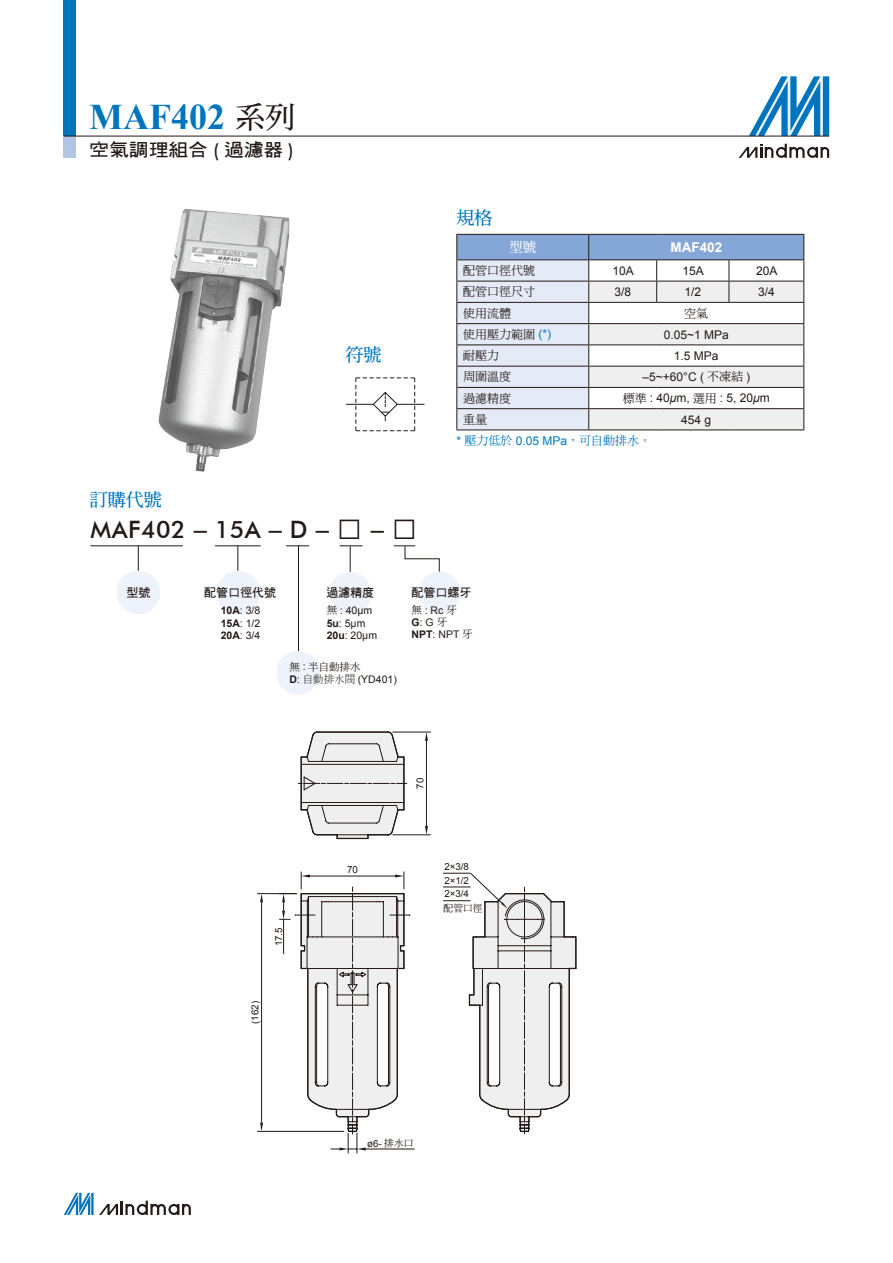
<style>
.page{position:relative;width:893px;height:1263px;background:#fff}
.page>*{position:absolute;margin:0;border:0;box-sizing:border-box;transform-origin:0 0}
.t1{font:700 36px "Times New Roman";color:#0075be}
.t2{font:500 24px "Futura BT";letter-spacing:.02em;color:#231916}
.t3{font:18px "DF Hei Bd HK BF";color:#231916;scale:1.1 1}
.t4{font:18px "DF Ming Bd HK BF";color:#0075be}
.t5{font:700 13.5px "Arial";color:#fff}
.t6{font:13.5px "DF Ming Bd HK BF";color:#fff}
.t7{font:12px "Arial";color:#231916}
.t8{font:12px "DF Ming Md HK BF";color:#231916}
.t9{font:12px "DF Ming Md HK BF";color:#0075be}
.t10{font:12px "DF Hei Bd HK BF";color:#231916}
.t11{font:11.85px "DF Hei Bd HK BF";color:#231916}
.t12{font:10.5px "Arial";color:#231916}
.t13{font:10.5px "DF Ming Md HK BF";color:#231916}
.t14{font:9.75px "Arial";color:#231916}
.t15{font:9.75px "DF Ming Md HK BF";color:#231916}
.s1{font-family:"DF Ming Bd HK BF";font-weight:400;font-size:30px;color:#231916}
.s2{font-family:"Futura BT";font-weight:500}
.s3{font-family:"Arial";font-weight:400}
.s4{font-family:"Arial";font-weight:400;font-size:42px}
.s5{font-family:"Arial";color:#0075be}
.s6{font-family:"DF Ming Md HK BF"}
.s7{font-style:italic}
.s8{font-family:"Arial"}
.s9{font-weight:700}
.s10{font-family:"Adobe Ming Std";font-weight:300}
</style>
<div class="page">
<svg style="left:749px;top:76px;width:80px;height:60px"></svg>
<svg style="left:739px;top:144px;width:90px;height:14px"></svg>
<div style="left:64px;top:0;width:12px;height:136px;background:#0075be"></div>
<div style="left:64px;top:136px;width:12px;height:21px;background:#b1c5e6"></div>
<hr style="left:64px;top:136px;width:765px;height:1px;background:#231916">
<svg style="left:64px;top:1193px;width:127px;height:22px"></svg>
<hr style="left:863px;top:0;width:1px;height:1263px;background:#595857">
<svg style="left:456px;top:234px;width:348px;height:195px"></svg>
<hr style="left:456px;top:429px;width:133px;height:1px;background:#231916">
<hr style="left:589px;top:429px;width:68px;height:1px;background:#231916">
<hr style="left:657px;top:429px;width:72px;height:1px;background:#231916">
<hr style="left:729px;top:429px;width:75px;height:1px;background:#231916">
<svg style="left:346px;top:377px;width:78px;height:54px"></svg>
<svg style="left:138px;top:546px;width:1px;height:25px"></svg>
<div style="left:329px;top:572px;width:42px;height:43px;background:#eef2fa;border-radius:50%"></div>
<svg style="left:237px;top:546px;width:1px;height:25px"></svg>
<hr style="left:298px;top:545px;width:1px;height:107px;background:#231916">
<div style="left:277px;top:652px;width:42px;height:42px;background:#eef2fa;border-radius:50%"></div>
<div style="left:277px;top:651px;width:43px;height:43px;border:1px solid #eef2fa;border-radius:50%"></div>
<hr style="left:90px;top:545px;width:93px;height:1px;background:#231916">
<hr style="left:215px;top:545px;width:46px;height:1px;background:#231916">
<svg style="left:286px;top:545px;width:23px;height:1px"></svg>
<svg style="left:340px;top:545px;width:23px;height:27px"></svg>
<svg style="left:394px;top:545px;width:46px;height:28px"></svg>
<div style="left:117px;top:571px;width:43px;height:42px;background:#eef2fa;border-radius:50%"></div>
<div style="left:117px;top:571px;width:43px;height:43px;border:1px solid #eef2fa;border-radius:50%"></div>
<div style="left:418px;top:572px;width:43px;height:42px;background:#eef2fa;border-radius:50%"></div>
<div style="left:217px;top:571px;width:42px;height:43px;background:#eef2fa;border-radius:50%"></div>
<div style="left:217px;top:571px;width:43px;height:43px;border:1px solid #eef2fa;border-radius:50%"></div>
<svg style="left:260px;top:894px;width:3px;height:8px"></svg>
<svg style="left:260px;top:1122px;width:3px;height:9px"></svg>
<hr style="left:257px;top:893px;width:40px;height:1px;background:#231916">
<hr style="left:257px;top:1131px;width:87px;height:1px;background:#231916">
<hr style="left:261px;top:902px;width:1px;height:220px;background:#231916">
<svg style="left:425px;top:826px;width:3px;height:8px"></svg>
<svg style="left:425px;top:733px;width:3px;height:8px"></svg>
<hr style="left:392px;top:834px;width:39px;height:1px;background:#231916">
<hr style="left:392px;top:732px;width:39px;height:1px;background:#231916">
<hr style="left:426px;top:741px;width:1px;height:85px;background:#231916">
<hr style="left:366px;top:1149px;width:49px;height:1px;background:#231916">
<svg style="left:279px;top:731px;width:131px;height:422px"></svg>
<svg style="left:443px;top:872px;width:134px;height:262px"></svg>
<img style="left:158px;top:209px;width:131px;height:263px">
<p class="t1" style="left:89px;top:92px;width:207px">MAF402 <span class="s1">系列</span></p>
<p class="t3" style="left:89px;top:141px;width:187px">空氣調理組合 <span class="s2">(</span> 過濾器 <span class="s2">)</span></p>
<p class="t4" style="left:90px;top:490px;width:74px">訂購代號</p>
<p class="t4" style="left:346px;top:346px;width:37px">符號</p>
<p class="t2" style="left:91px;top:515px;width:328px">MAF402 <span class="s3">–</span> 15A <span class="s3">–</span> D <span class="s3">–</span> <span class="s4">□</span> <span class="s3">–</span> <span class="s4">□</span></p>
<p class="t4" style="left:456px;top:208px;width:37px">規格</p>
<p class="t6" style="left:509px;top:240px;width:28px">型號</p>
<p class="t5" style="left:670px;top:238px;width:53px">MAF402</p>
<p class="t8" style="left:463px;top:264px;width:73px">配管口徑代號</p>
<p class="t7" style="left:612px;top:263px;width:23px">10A</p>
<p class="t7" style="left:682px;top:263px;width:23px">15A</p>
<p class="t7" style="left:756px;top:263px;width:23px">20A</p>
<p class="t8" style="left:463px;top:286px;width:73px">配管口徑尺寸</p>
<p class="t7" style="left:614px;top:284px;width:18px">3/8</p>
<p class="t7" style="left:684px;top:284px;width:18px">1/2</p>
<p class="t7" style="left:758px;top:284px;width:18px">3/4</p>
<p class="t8" style="left:463px;top:307px;width:49px">使用流體</p>
<p class="t8" style="left:684px;top:307px;width:25px">空氣</p>
<p class="t8" style="left:463px;top:328px;width:89px">使用壓力範圍 <span class="s5">(*)</span></p>
<p class="t7" style="left:664px;top:326px;width:67px">0.05~1 MPa</p>
<p class="t8" style="left:463px;top:349px;width:37px">耐壓力</p>
<p class="t7" style="left:674px;top:348px;width:46px">1.5 MPa</p>
<p class="t8" style="left:463px;top:371px;width:49px">周圍溫度</p>
<p class="t7" style="left:643px;top:369px;width:109px">–5~+60°C ( <span class="s6">不凍結</span> )</p>
<p class="t8" style="left:463px;top:392px;width:49px">過濾精度</p>
<p class="t7" style="left:623px;top:390px;width:148px"><span class="s6">標準</span> : 40<span class="s7">μ</span>m, <span class="s6">選用</span> : 5, 20<span class="s7">μ</span>m</p>
<p class="t8" style="left:463px;top:413px;width:25px">重量</p>
<p class="t7" style="left:681px;top:411px;width:32px">454 g</p>
<p class="t9" style="left:456px;top:435px;width:196px"><span class="s8">*</span> 壓力低於 <span class="s8">0.05 MPa</span>，可自動排水。</p>
<p class="t11" style="left:126px;top:587px;width:25px">型號</p>
<p class="t10" style="left:326px;top:587px;width:49px">過濾精度</p>
<p class="t12" style="left:327px;top:603px;width:47px"><span class="s6">無</span> : 40μm</p>
<p class="t12" style="left:327px;top:616px;width:40px"><span class="s9">5u</span>: 5μm</p>
<p class="t12" style="left:327px;top:629px;width:52px"><span class="s9">20u</span>: 20μm</p>
<p class="t10" style="left:204px;top:587px;width:73px">配管口徑代號</p>
<p class="t12" style="left:221px;top:603px;width:41px"><span class="s9">10A</span>: 3/8</p>
<p class="t12" style="left:221px;top:616px;width:41px"><span class="s9">15A</span>: 1/2</p>
<p class="t12" style="left:221px;top:629px;width:41px"><span class="s9">20A</span>: 3/4</p>
<p class="t13" style="left:290px;top:661px;width:73px">無 <span class="s8">:</span> 半自動排水</p>
<p class="t12" style="left:290px;top:672px;width:109px"><span class="s9">D</span>: <span class="s10">自動排水閥</span> (YD401)</p>
<p class="t10" style="left:412px;top:587px;width:61px">配管口螺牙</p>
<p class="t12" style="left:412px;top:603px;width:47px"><span class="s6">無</span> : Rc <span class="s6">牙</span></p>
<p class="t12" style="left:412px;top:615px;width:37px"><span class="s9">G</span>: G <span class="s6">牙</span></p>
<p class="t12" style="left:412px;top:627px;width:63px"><span class="s9">NPT</span>: NPT <span class="s6">牙</span></p>
<p class="t14" style="left:272px;top:946px;width:20px;rotate:-90deg">17.5</p>
<p class="t14" style="left:249px;top:1024px;width:24px;rotate:-90deg">(162)</p>
<p class="t14" style="left:347px;top:863px;width:12px">70</p>
<p class="t14" style="left:414px;top:789px;width:12px;rotate:-90deg">70</p>
<p class="t14" style="left:444px;top:860px;width:26px">2×3/8</p>
<p class="t14" style="left:444px;top:874px;width:26px">2×1/2</p>
<p class="t14" style="left:444px;top:887px;width:26px">2×3/4</p>
<p class="t15" style="left:444px;top:903px;width:40px">配管口徑</p>
<p class="t14" style="left:367px;top:1137px;width:48px">ø6- <span class="s6">排水口</span></p>
</div>
